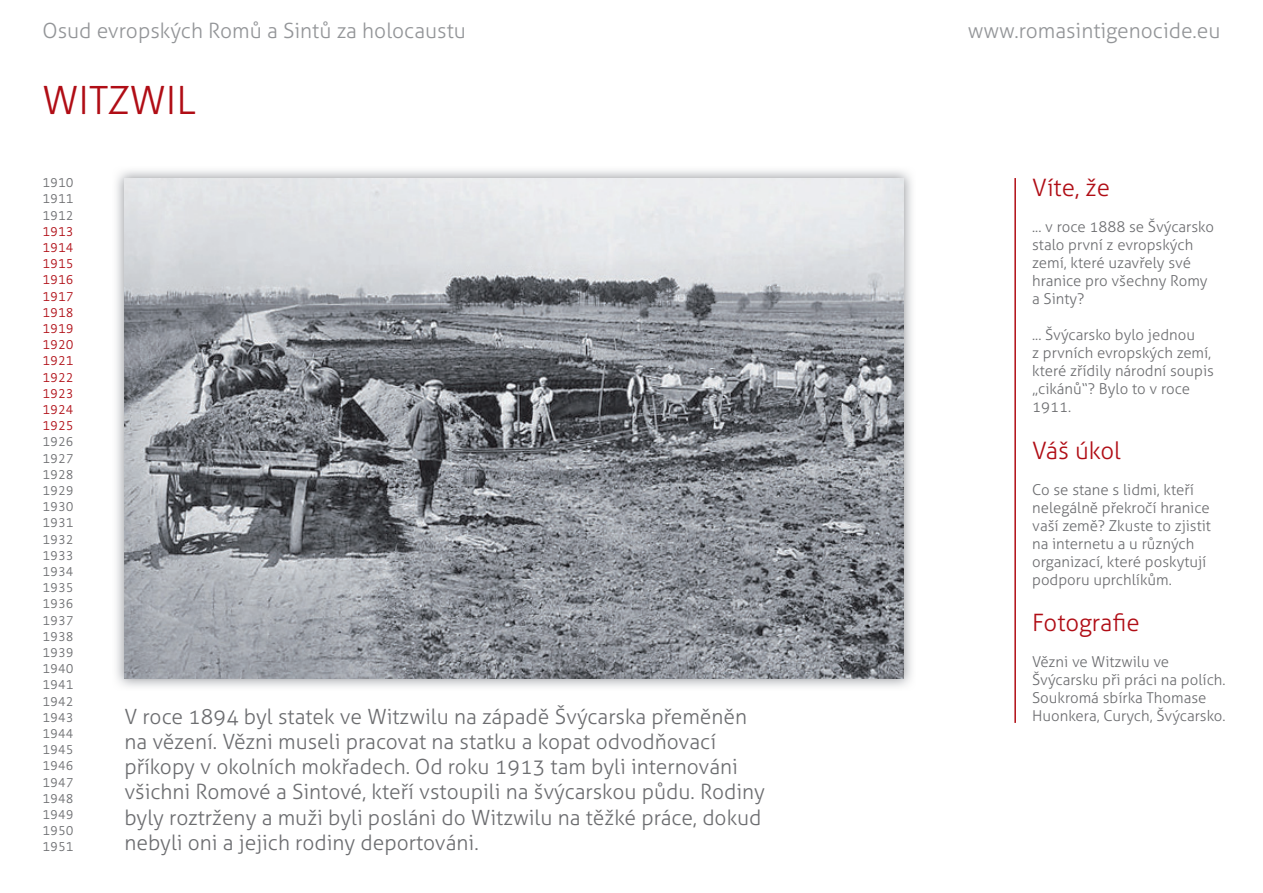
<style>
.page{position:relative;width:1263px;height:893px;background:#fff}
.page>*{position:absolute;margin:0;border:0;box-sizing:border-box;transform-origin:0 0}
.t1{font:300 39px "Aller";color:#b00d15}
.t2{font:300 24px "Aller";color:#b00d15}
.t3{font:300 21px/25.2px "Aller";color:#6c6d70}
.t4{font:300 21px "Aller";color:#939598}
.t5{font:300 15px/18px "Aller";color:#6c6d70}
.t6{font:300 13.5px/16.2px "Strada TF";color:#6c6d70;text-align:justify}
.t7{font:300 13.5px/16.2px "Strada TF";color:#b00d15;text-align:justify}
</style>
<div class="page">
<img style="left:124px;top:178px;width:780px;height:501px">
<hr style="left:1014px;top:178px;width:2px;height:545px;background:#b00d15">
<h3 class="t4" style="left:43px;top:18px;width:425px">Osud evropských Romů a Sintů za holocaustu</h3>
<h3 class="t4" style="left:968px;top:18px;width:254px">www.romasintigenocide.eu</h3>
<h1 class="t1" style="left:43px;top:76px;width:155px">WITZWIL</h1>
<p class="t6" style="left:43px;top:175px;width:33px">1910<br>1911<br>1912</p>
<p class="t7" style="left:43px;top:223px;width:33px">1913<br>1914<br>1915<br>1916<br>1917<br>1918<br>1919<br>1920<br>1921<br>1922<br>1923<br>1924<br>1925</p>
<p class="t6" style="left:43px;top:434px;width:33px">1926<br>1927<br>1928<br>1929<br>1930<br>1931<br>1932<br>1933<br>1934<br>1935<br>1936<br>1937<br>1938<br>1939<br>1940<br>1941<br>1942<br>1943<br>1944<br>1945<br>1946<br>1947<br>1948<br>1949<br>1950<br>1951</p>
<p class="t3" style="left:124px;top:704px;width:642px">V roce 1894 byl statek ve Witzwilu na západě Švýcarska přeměněn na vězení. Vězni museli pracovat na statku a kopat odvodňovací příkopy v okolních mokřadech. Od roku 1913 tam byli internováni všichni Romové a Sintové, kteří vstoupili na švýcarskou půdu. Rodiny byly roztrženy a muži byli posláni do Witzwilu na těžké práce, dokud nebyli oni a jejich rodiny deportováni.</p>
<h2 class="t2" style="left:1032px;top:173px;width:79px">Víte, že</h2>
<p class="t5" style="left:1032px;top:217px;width:183px">... v roce 1888 se Švýcarsko stalo první z evropských zemí, které uzavřely své hranice pro všechny Romy a Sinty?</p>
<p class="t5" style="left:1032px;top:325px;width:183px">... Švýcarsko bylo jednou<br>z prvních evropských zemí, které zřídily národní soupis „cikánů“? Bylo to v roce<br>1911.</p>
<h2 class="t2" style="left:1032px;top:436px;width:90px">Váš úkol</h2>
<p class="t5" style="left:1032px;top:480px;width:180px">Co se stane s lidmi, kteří nelegálně překročí hranice vaší země? Zkuste to zjistit na internetu a u různých organizací, které poskytují podporu uprchlíkům.</p>
<h2 class="t2" style="left:1032px;top:608px;width:109px">Fotografie</h2>
<p class="t5" style="left:1032px;top:653px;width:195px">Vězni ve Witzwilu ve<br>Švýcarsku při práci na polích.<br>Soukromá sbírka Thomase<br>Huonkera, Curych, Švýcarsko.</p>
</div>
